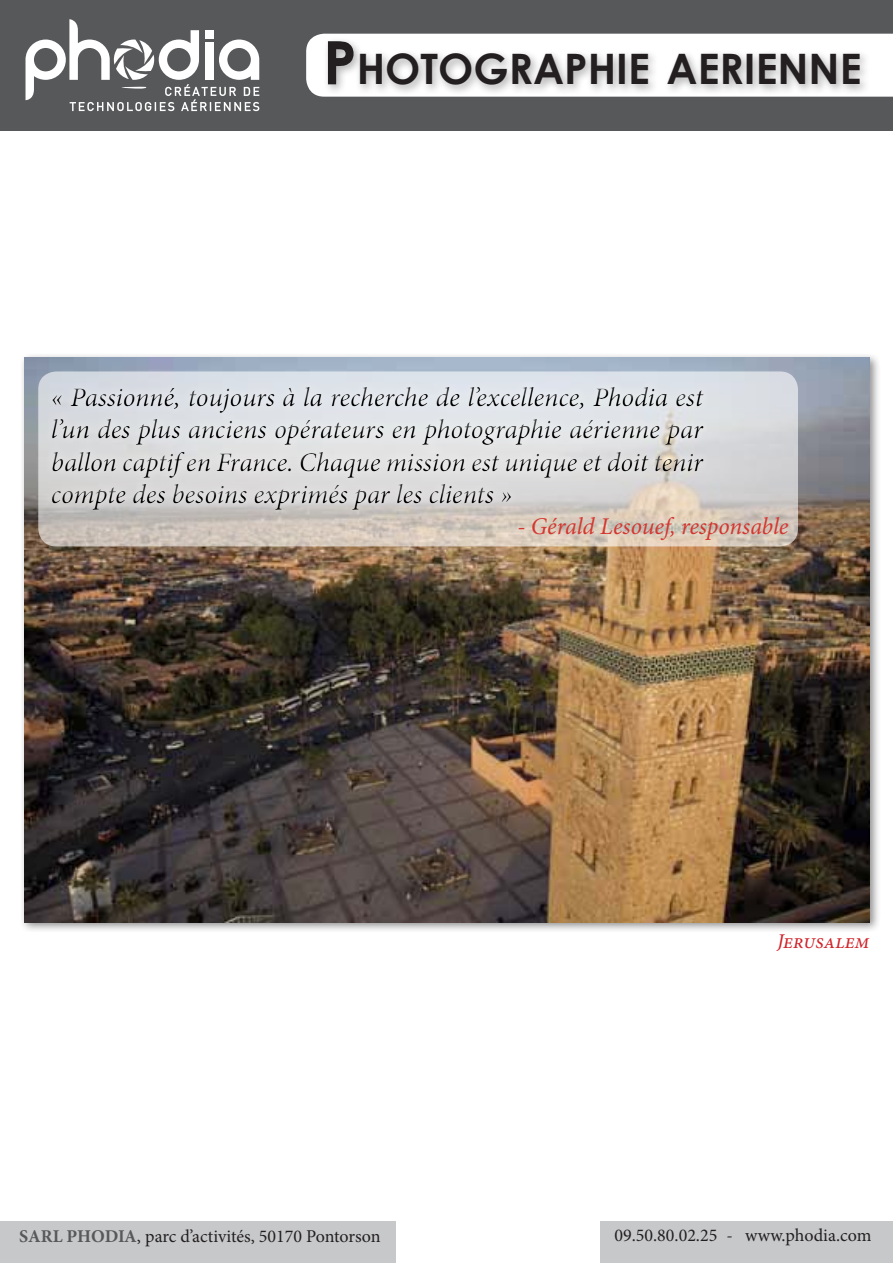
<style>
.page{position:relative;width:893px;height:1263px;background:#fff}
.page>*{position:absolute;margin:0;border:0;box-sizing:border-box;transform-origin:0 0}
.t1{font:700 42px "Century Gothic";color:#231f20}
.t2{font:italic 27px/32.4px "Minion Pro";letter-spacing:-.01em;color:#000;text-align:justify}
.t3{font:italic 24px "Minion Pro";color:#d43730}
.t4{font:italic 21px "Minion Pro";color:#d1232a}
.t5{font:18px "Minion Pro";color:#231f20}
.s1{font-size:60px}
.s2{font-weight:700;color:#57585a}
</style>
<div class="page">
<div style="left:1px;top:0;width:892px;height:130px;background:#57585a"></div>
<svg style="left:306px;top:34px;width:587px;height:63px;background:#f1f1f1"></svg>
<div style="left:323px;top:36px;width:548px;height:60px;background:#231f20;opacity:.36"></div>
<svg style="left:26px;top:19px;width:233px;height:92px"></svg>
<div style="left:601px;top:1221px;width:292px;height:42px;background:#c7c8ca"></div>
<div style="left:0;top:1221px;width:395px;height:42px;background:#c7c8ca"></div>
<div style="left:19px;top:353px;width:862px;height:580px;background:#231f20;opacity:.5"></div>
<img style="left:25px;top:358px;width:845px;height:564px">
<svg style="left:38px;top:371px;width:760px;height:175px;background:#d3cec9"></svg>
<div style="left:45px;top:379px;width:669px;height:140px;background:#231f20;opacity:.75"></div>
<p class="t1" style="left:323px;top:37px;width:540px"><span class="s1">P</span>HOTOGRAPHIE AERIENNE</p>
<p class="t2" style="left:51px;top:381px;width:654px">« Passionné, toujours à la recherche de l’excellence, Phodia est l’un des plus anciens opérateurs en photographie aérienne par ballon captif en France. Chaque mission est unique et doit tenir compte des besoins exprimés par les clients »</p>
<p class="t3" style="left:517px;top:510px;width:273px">- Gérald Lesouef, responsable</p>
<p class="t4" style="left:777px;top:927px;width:94px">Jerusalem</p>
<p class="t5" style="left:19px;top:1224px;width:363px"><span class="s2">SARL PHODIA</span>, parc d’activités, 50170 Pontorson</p>
<p class="t5" style="left:614px;top:1223px;width:258px">09.50.80.02.25 - www.phodia.com</p>
</div>
